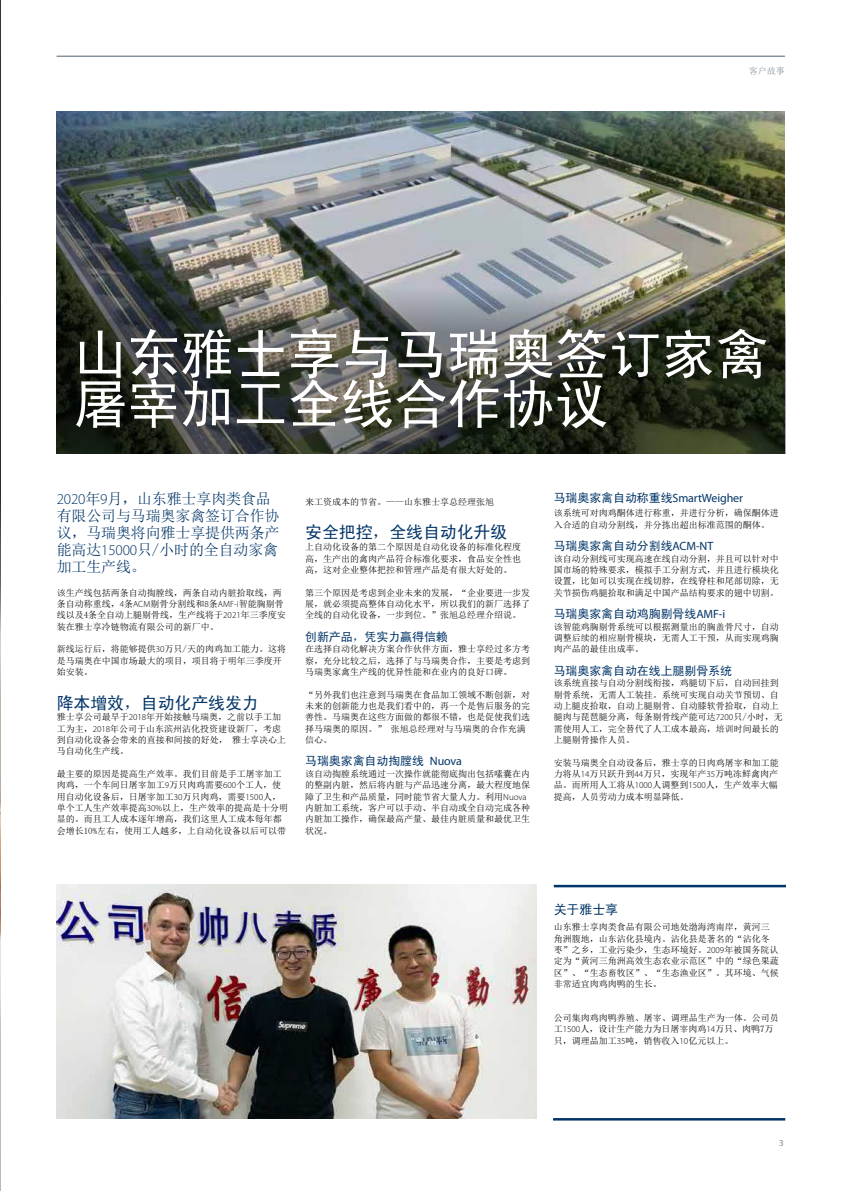
<style>
.page{position:relative;width:842px;height:1191px;background:#fff}
.page>*{position:absolute;margin:0;border:0;box-sizing:border-box;transform-origin:0 0}
.t1{font:54px/49.7px "Sim Hei";letter-spacing:-.01em;color:#fff}
.t2{font:17px "Sim Hei";letter-spacing:-.01em;color:#023467}
.t3{font:15px/17px "Sim Sun";letter-spacing:-.01em;color:#023467}
.t4{font:13px "Sim Hei";letter-spacing:-.01em;color:#023467}
.t5{font:12px "Sim Hei";letter-spacing:-.01em;color:#023467}
.t6{font:12px "Myriad Pro";letter-spacing:-.01em;color:#023467}
.t7{font:9px/11.3px "Sim Sun";color:#000}
.t8{font:9px "Sim Sun";color:#808b94}
.t9{font:9px "Myriad Pro";color:#808b94}
.s1{font-family:"Myriad Pro";font-weight:300}
.s2{font-family:"Myriad Pro"}
.s3{font-family:"Sim Hei"}
</style>
<div class="page">
<img style="left:56px;top:112px;width:729px;height:342px">
<img style="left:0;top:0;width:1px;height:1191px">
<img style="left:57px;top:235px;width:729px;height:219px">
<hr style="left:57px;top:56px;width:728px;height:1px;background:#808b94">
<hr style="left:553px;top:1118px;width:232px;height:2px;background:#023467">
<hr style="left:554px;top:885px;width:232px;height:2px;background:#023467">
<img style="left:57px;top:885px;width:479px;height:233px">
<p class="t8" style="left:749px;top:66px;width:37px">客户故事</p>
<h1 class="t1" style="left:73px;top:329px;width:697px">山东雅士享与马瑞奥签订家禽屠宰加工全线合作协议</h1>
<h3 class="t3" style="left:57px;top:490px;width:224px"><span class="s1">2020</span>年<span class="s1">9</span>月，山东雅士享肉类食品有限公司与马瑞奥家禽签订合作协议，马瑞奥将向雅士享提供两条产能高达<span class="s1">15000</span>只/小时的全自动家禽加工生产线。</h3>
<p class="t7" style="left:57px;top:586px;width:231px">该生产线包括两条自动掏膛线，两条自动内脏拾取线，两条自动称重线，<span class="s1">4</span>条<span class="s1">ACM</span>剔骨分割线和<span class="s1">8</span>条<span class="s1">AMF-i</span>智能胸剔骨线以及4条全自动上腿剔骨线，生产线将于<span class="s1">2021</span>年三季度安装在雅士享冷链物流有限公司的新厂中。</p>
<p class="t7" style="left:57px;top:643px;width:231px">新线运行后，将能够提供<span class="s1">30</span>万只/天的肉鸡加工能力。这将是马瑞奥在中国市场最大的项目，项目将于明年三季度开始安装。</p>
<h2 class="t2" style="left:57px;top:694px;width:204px">降本增效，自动化产线发力</h2>
<p class="t7" style="left:57px;top:711px;width:231px">雅士享公司最早于<span class="s1">2018</span>年开始接触马瑞奥，之前以手工加工为主，<span class="s1">2018</span>年公司于山东滨州沾化投资建设新厂，考虑到自动化设备会带来的直接和间接的好处， 雅士享决心上马自动化生产线。</p>
<p class="t7" style="left:57px;top:768px;width:233px">最主要的原因是提高生产效率。我们目前是手工屠宰加工肉鸡，一个车间日屠宰加工<span class="s1">9</span>万只肉鸡需要<span class="s1">600</span>个工人，使用自动化设备后，日屠宰加工<span class="s1">30</span>万只肉鸡，需要<span class="s1">1500</span>人，单个工人生产效率提高<span class="s1">30%</span>以上，生产效率的提高是十分明显的。而且工人成本逐年增高，我们这里人工成本每年都会增长10%左右，使用工人越多，上自动化设备以后可以带</p>
<p class="t7" style="left:305px;top:496px;width:190px">来工资成本的节省。——山东雅士享总经理张旭</p>
<h2 class="t2" style="left:305px;top:523px;width:204px">安全把控，全线自动化升级</h2>
<p class="t7" style="left:305px;top:541px;width:217px;text-align:justify">上自动化设备的第二个原因是自动化设备的标准化程度高，生产出的禽肉产品符合标准化要求，食品安全性也高，这对企业整体把控和管理产品是有很大好处的。</p>
<p class="t7" style="left:305px;top:586px;width:226px;text-align:justify">第三个原因是考虑到企业未来的发展，“企业要进一步发展，就必须提高整体自动化水平，所以我们的新厂选择了全线的自动化设备，一步到位。”张旭总经理介绍说。</p>
<h3 class="t5" style="left:305px;top:630px;width:144px">创新产品，凭实力赢得信赖</h3>
<p class="t7" style="left:305px;top:643px;width:226px;text-align:justify">在选择自动化解决方案合作伙伴方面，雅士享经过多方考察，充分比较之后，选择了与马瑞奥合作，主要是考虑到马瑞奥家禽生产线的优异性能和在业内的良好口碑。</p>
<p class="t7" style="left:305px;top:689px;width:226px">“另外我们也注意到马瑞奥在食品加工领域不断创新，对未来的创新能力也是我们看中的，再一个是售后服务的完善性。马瑞奥在这些方面做的都很不错，也是促使我们选择马瑞奥的原因。” 张旭总经理对与马瑞奥的合作充满信心。</p>
<h3 class="t5" style="left:305px;top:755px;width:158px">马瑞奥家禽自动掏膛线 <span class="s2">Nuova</span></h3>
<p class="t7" style="left:305px;top:768px;width:226px">该自动掏膛系统通过一次操作就能彻底掏出包括嗉囊在内的整副内脏，然后将内脏与产品迅速分离，最大程度地保障了卫生和产品质量，同时能节省大量人力。利用<span class="s1">Nuova</span>内脏加工系统，客户可以手动、半自动或全自动完成各种内脏加工操作，确保最高产量、最佳内脏质量和最优卫生状况。</p>
<h3 class="t6" style="left:554px;top:490px;width:191px"><span class="s3">马瑞奥家禽自动称重线</span>SmartWeigher</h3>
<p class="t7" style="left:554px;top:507px;width:226px">该系统可对肉鸡酮体进行称重，并进行分析，确保酮体进入合适的自动分割线，并分拣出超出标准范围的酮体。</p>
<h3 class="t5" style="left:554px;top:539px;width:161px">马瑞奥家禽自动分割线<span class="s2">ACM-NT</span></h3>
<p class="t7" style="left:554px;top:552px;width:226px;text-align:justify">该自动分割线可实现高速在线自动分割，并且可以针对中国市场的特殊要求，模拟手工分割方式，并且进行模块化设置，比如可以实现在线切脖，在线脊柱和尾部切除，无关节损伤鸡腿拾取和满足中国产品结构要求的翅中切割。</p>
<h3 class="t5" style="left:554px;top:607px;width:173px">马瑞奥家禽自动鸡胸剔骨线<span class="s2">AMF-i</span></h3>
<p class="t7" style="left:554px;top:620px;width:226px;text-align:justify">该智能鸡胸剔骨系统可以根据测量出的胸盖骨尺寸，自动调整后续的相应剔骨模块，无需人工干预，从而实现鸡胸肉产品的最佳出成率。</p>
<h3 class="t5" style="left:554px;top:664px;width:180px">马瑞奥家禽自动在线上腿剔骨系统</h3>
<p class="t7" style="left:554px;top:677px;width:231px">该系统直接与自动分割线衔接，鸡腿切下后，自动回挂到剔骨系统，无需人工装挂。系统可实现自动关节预切、自动上腿皮拾取，自动上腿剔骨、自动膝软骨拾取，自动上腿肉与琵琶腿分离，每条剔骨线产能可达<span class="s1">7200</span>只/小时，无需使用人工，完全替代了人工成本最高，培训时间最长的上腿剔骨操作人员。</p>
<p class="t7" style="left:554px;top:757px;width:226px;text-align:justify">安装马瑞奥全自动设备后，雅士享的日肉鸡屠宰和加工能力将从<span class="s1">14</span>万只跃升到<span class="s1">44</span>万只，实现年产<span class="s1">35</span>万吨冻鲜禽肉产品。而所用人工将从<span class="s1">1000</span>人调整到<span class="s1">1500</span>人，生产效率大幅提高，人员劳动力成本明显降低。</p>
<h3 class="t4" style="left:554px;top:903px;width:66px">关于雅士享</h3>
<p class="t7" style="left:554px;top:921px;width:226px">山东雅士享肉类食品有限公司地处渤海湾南岸，黄河三角洲腹地，山东沾化县境内。沾化县是著名的“沾化冬枣”之乡，工业污染少，生态环境好。<span class="s1">2009</span>年被国务院认定为“黄河三角洲高效生态农业示范区”中的“绿色果蔬区”、“生态畜牧区”、“生态渔业区”。其环境、气候非常适宜肉鸡肉鸭的生长。</p>
<p class="t7" style="left:554px;top:1012px;width:226px">公司集肉鸡肉鸭养殖、屠宰、调理品生产为一体。公司员工<span class="s1">1500</span>人，设计生产能力为日屠宰肉鸡<span class="s1">14</span>万只、肉鸭7万只，调理品加工<span class="s1">35</span>吨，销售收入<span class="s1">10</span>亿元以上。</p>
<p class="t9" style="left:779px;top:1137px;width:6px">3</p>
</div>
